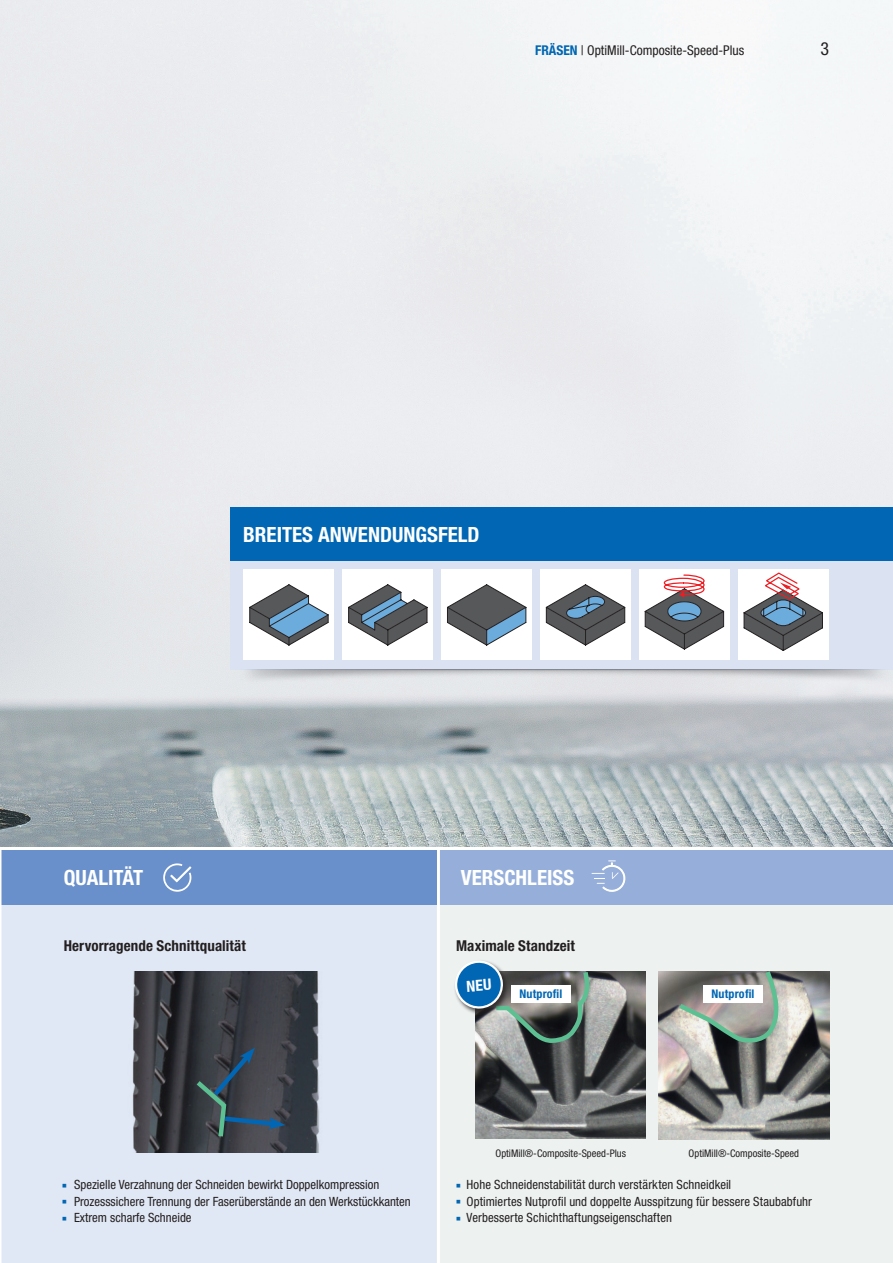
<style>
.page{position:relative;width:893px;height:1263px;background:#fff}
.page>*{position:absolute;margin:0;border:0;box-sizing:border-box;transform-origin:0 0}
.t1{font:700 condensed 21px "Helvetica Neue LT Pro";color:#fff}
.t2{font:condensed 18px "Helvetica Neue LT Pro";color:#231f20}
.t3{font:700 condensed 15px "Helvetica Neue LT Pro";letter-spacing:.005em;color:#231f20}
.t4{font:condensed 13.5px "Helvetica Neue LT Pro";color:#231f20}
.t5{font:condensed 12.75px "Helvetica Neue LT Pro";color:#231f20}
.t6{font:700 condensed 12px "Helvetica Neue LT Pro";letter-spacing:.02em;color:#0166b3}
.t7{font:condensed 10.5px "Helvetica Neue LT Pro";color:#231f20}
.s1{font-weight:700;color:#0166b3}
.s2{color:#0166b3}
</style>
<div class="page">
<img style="left:0;top:0;width:893px;height:846px">
<div style="left:437px;top:905px;width:456px;height:358px;background:#edf1f0"></div>
<div style="left:230px;top:507px;width:663px;height:55px;background:#0166b3"></div>
<div style="left:0;top:905px;width:437px;height:358px;background:#e1e8f5"></div>
<div style="left:437px;top:850px;width:456px;height:55px;background:#96afda"></div>
<img style="left:132px;top:972px;width:187px;height:180px">
<img style="left:475px;top:971px;width:170px;height:167px">
<img style="left:659px;top:971px;width:170px;height:169px">
<svg style="left:674px;top:971px;width:109px;height:77px;background:#92988f"></svg>
<hr style="left:437px;top:848px;width:3px;height:415px;background:#fff">
<div style="left:230px;top:561px;width:663px;height:109px;background:#dbe3f3"></div>
<div style="left:244px;top:570px;width:90px;height:90px;background:#fff"></div>
<svg style="left:249px;top:584px;width:80px;height:62px"></svg>
<div style="left:343px;top:570px;width:90px;height:90px;background:#fff"></div>
<svg style="left:348px;top:584px;width:80px;height:62px"></svg>
<div style="left:441px;top:570px;width:91px;height:90px;background:#fff"></div>
<svg style="left:447px;top:584px;width:80px;height:62px"></svg>
<div style="left:540px;top:570px;width:91px;height:90px;background:#fff"></div>
<svg style="left:545px;top:584px;width:81px;height:62px"></svg>
<div style="left:639px;top:570px;width:91px;height:90px;background:#fff"></div>
<svg style="left:644px;top:574px;width:81px;height:76px"></svg>
<div style="left:738px;top:570px;width:90px;height:90px;background:#fff"></div>
<svg style="left:743px;top:572px;width:80px;height:79px"></svg>
<img style="left:224px;top:670px;width:669px;height:41px">
<div style="left:0;top:850px;width:437px;height:55px;background:#6990ca"></div>
<svg style="left:192px;top:1048px;width:93px;height:93px;background:#3c4851"></svg>
<hr style="left:0;top:848px;width:2px;height:415px;background:#fff">
<div style="left:703px;top:985px;width:60px;height:17px;background:#fff"></div>
<svg style="left:163px;top:863px;width:28px;height:29px"></svg>
<svg style="left:591px;top:860px;width:35px;height:32px"></svg>
<svg style="left:455px;top:960px;width:138px;height:85px"></svg>
<p class="t4" style="left:535px;top:43px;width:210px"><span class="s1">FRÄSEN</span> | OptiMill-Composite-Speed-Plus</p>
<h2 class="t2" style="left:820px;top:38px;width:10px">3</h2>
<h1 class="t1" style="left:243px;top:522px;width:238px">BREITES ANWENDUNGSFELD</h1>
<h1 class="t1" style="left:64px;top:865px;width:81px">QUALITÄT</h1>
<h1 class="t1" style="left:461px;top:865px;width:115px">VERSCHLEISS</h1>
<p class="t3" style="left:64px;top:937px;width:184px">Hervorragende Schnittqualität</p>
<p class="t3" style="left:456px;top:937px;width:120px">Maximale Standzeit</p>
<p class="t6" style="left:519px;top:987px;width:44px">Nutprofil</p>
<p class="t6" style="left:711px;top:987px;width:44px">Nutprofil</p>
<p class="t5" style="left:62px;top:1177px;width:319px"><span class="s2">■</span> Spezielle Verzahnung der Schneiden bewirkt Doppelkompression</p>
<p class="t5" style="left:62px;top:1194px;width:350px"><span class="s2">■</span> Prozesssichere Trennung der Faserüberstände an den Werkstückkanten</p>
<p class="t5" style="left:62px;top:1210px;width:131px"><span class="s2">■</span> Extrem scharfe Schneide</p>
<p class="t7" style="left:495px;top:1147px;width:132px">OptiMill®-Composite-Speed-Plus</p>
<p class="t7" style="left:689px;top:1147px;width:112px">OptiMill®-Composite-Speed</p>
<p class="t5" style="left:456px;top:1177px;width:277px"><span class="s2">■</span> Hohe Schneidenstabilität durch verstärkten Schneidkeil</p>
<p class="t5" style="left:456px;top:1194px;width:357px"><span class="s2">■</span> Optimiertes Nutprofil und doppelte Ausspitzung für bessere Staubabfuhr</p>
<p class="t5" style="left:456px;top:1210px;width:217px"><span class="s2">■</span> Verbesserte Schichthaftungseigenschaften</p>
</div>
